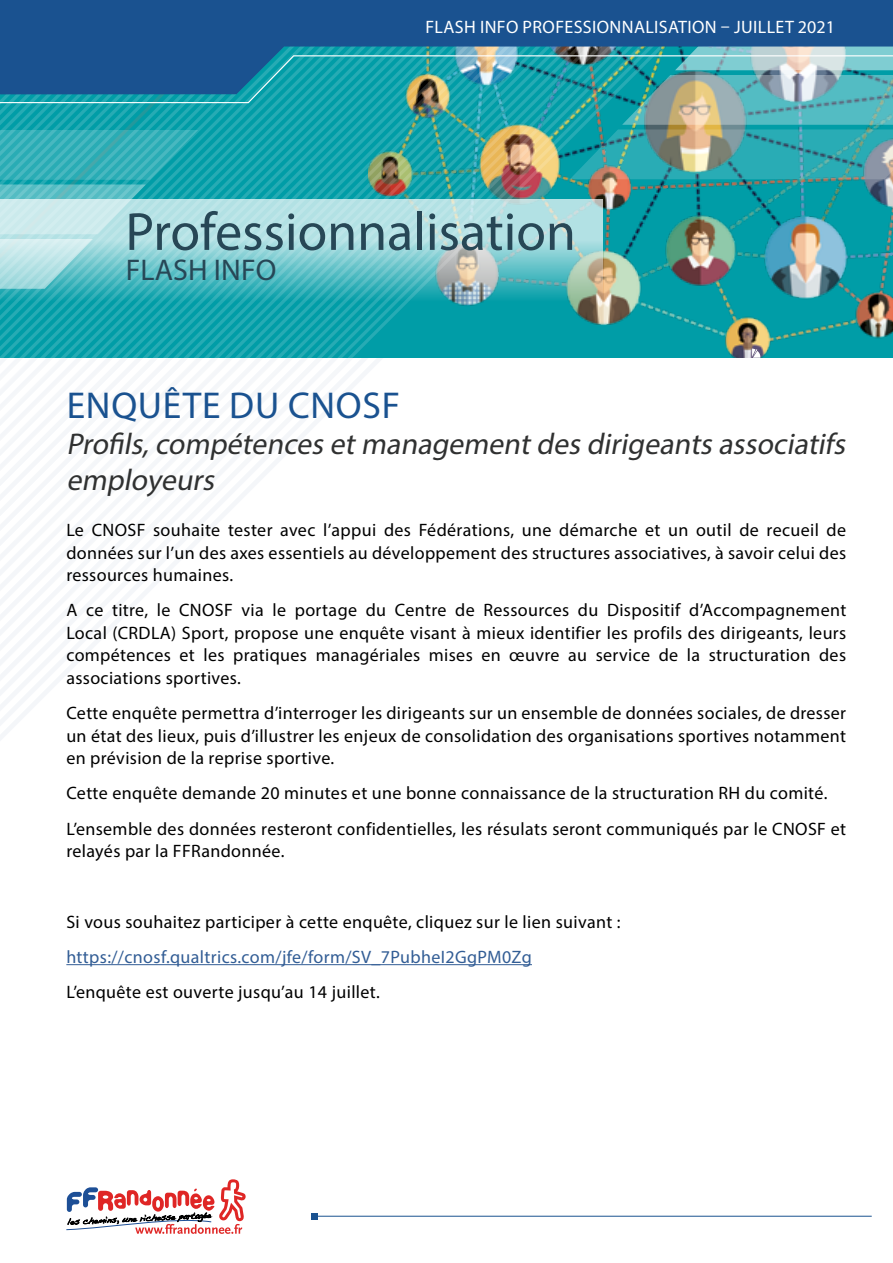
<style>
.page{position:relative;width:893px;height:1263px;background:#fff}
.page>*{position:absolute;margin:0;border:0;box-sizing:border-box;transform-origin:0 0}
.t1{font:54px "Myriad Pro";color:#274756}
.t2{font:37.5px "Myriad Pro";letter-spacing:.02em;color:#1a5290}
.t3{font:italic 30px/36px "Myriad Pro";color:#303131}
.t4{font:30px "Myriad Pro";letter-spacing:.005em;color:#274756}
.t5{font:18px/22.5px "Myriad Pro";letter-spacing:.02em;color:#000;text-align:justify}
.t6{font:18px "Myriad Pro";letter-spacing:.02em;color:#325d95}
.t7{font:18px "Myriad Pro";letter-spacing:.02em;color:#fff}
</style>
<div class="page">
<svg style="left:0;top:526px;width:532px;height:440px"></svg>
<img style="left:737px;top:289px;width:156px;height:68px">
<svg style="left:90px;top:289px;width:647px;height:329px"></svg>
<div style="left:0;top:0;width:893px;height:20px;background:#1a5290"></div>
<svg style="left:66px;top:1179px;width:180px;height:55px"></svg>
<hr style="left:315px;top:1216px;width:557px;height:1px;background:#1a5290">
<svg style="left:312px;top:1213px;width:6px;height:6px"></svg>
<div style="left:310px;top:19px;width:536px;height:14px;background:#1a5290"></div>
<img style="left:0;top:20px;width:893px;height:269px">
<hr style="left:66px;top:964px;width:466px;height:1px;background:#325d95">
<svg style="left:752px;top:349px;width:8px;height:9px"></svg>
<svg style="left:0;top:199px;width:602px;height:125px;background:#79c7cc"></svg>
<p class="t7" style="left:425px;top:16px;width:411px">FLASH INFO PROFESSIONNALISATION – JUILLET 2021</p>
<h1 class="t1" style="left:125px;top:198px;width:452px">Professionnalisation</h1>
<h3 class="t4" style="left:126px;top:251px;width:152px">FLASH INFO</h3>
<h2 class="t2" style="left:67px;top:382px;width:335px">ENQUÊTE DU CNOSF</h2>
<h3 class="t3" style="left:66px;top:425px;width:786px">Profils,compétences etmanagementdes dirigeants associatifs employeurs</h3>
<p class="t5" style="left:66px;top:518px;width:781px">Le CNOSF souhaite tester avec l’appui des Fédérations, une démarche et un outil de recueil de données sur l’un des axes essentiels au développement des structures associatives, à savoir celui des ressources humaines.</p>
<p class="t5" style="left:66px;top:599px;width:781px">A ce titre, le CNOSF via le portage du Centre de Ressources du Dispositif d’Accompagnement Local (CRDLA) Sport, propose une enquête visant à mieux identifier les profils des dirigeants, leurs compétences et les pratiques managériales mises en œuvre au service de la structuration des associations sportives.</p>
<p class="t5" style="left:66px;top:701px;width:781px">Cette enquête permettra d’interroger les dirigeants sur un ensemble de données sociales, de dresser un état des lieux, puis d’illustrer les enjeux de consolidation des organisations sportives notamment en prévision de la reprise sportive.</p>
<p class="t5" style="left:66px;top:775px;width:781px;line-height:35.2px">Cette enquête demande 20 minutes et une bonne connaissance de la structuration RH du comité.<br>L’ensemble des données resteront confidentielles, les résulats seront communiqués par le CNOSF et</p>
<p class="t5" style="left:66px;top:839px;width:220px">relayés par la FFRandonnée.</p>
<p class="t5" style="left:66px;top:910px;width:556px">Si vous souhaitez participer à cette enquête, cliquez sur le lien suivant :</p>
<p class="t6" style="left:66px;top:946px;width:467px">https://cnosf.qualtrics.com/jfe/form/SV_7PubheI2GgPM0Zg</p>
<p class="t5" style="left:66px;top:980px;width:315px">L’enquête est ouverte jusqu’au 14 juillet.</p>
</div>
